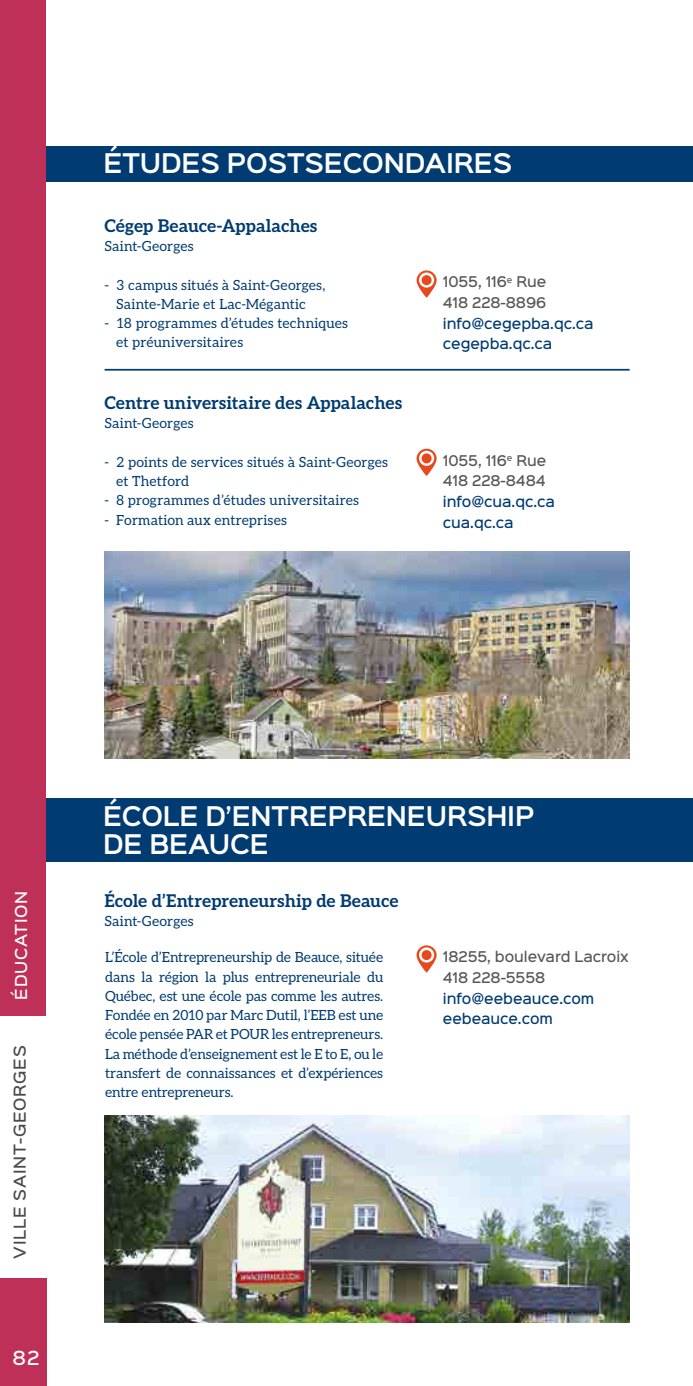
<style>
.page{position:relative;width:693px;height:1386px;background:#fff}
.page>*{position:absolute;margin:0;border:0;box-sizing:border-box;transform-origin:0 0}
.t1{font:600 24.5px/28px "Sinkin Sans 600";letter-spacing:-.005em;color:#fff;scale:.96 1}
.t2{font:700 17.5px "Aleo";color:#003b71}
.t3{font:500 17.5px "Sinkin Sans 500";color:#fff}
.t4{font:500 14.88px "Sinkin Sans 500";letter-spacing:.05em;color:#4a4a49}
.t5{font:500 14.88px "Sinkin Sans 500";letter-spacing:.05em;color:#fff}
.t6{font:14px/19.2px "Aleo";letter-spacing:.005em;color:#003b71}
.t7{font:500 13.3px/20.7px "Sinkin Sans 500";letter-spacing:-.005em;color:#003b71}
.t8{font:500 13.3px/20.7px "Sinkin Sans 500";letter-spacing:-.005em;color:#575756}
</style>
<div class="page">
<div style="left:45px;top:146px;width:648px;height:36px;background:#003b71"></div>
<svg style="left:417px;top:270px;width:20px;height:28px"></svg>
<div style="left:422px;top:275px;width:10px;height:10px;background:#e8491c;border-radius:50%"></div>
<hr style="left:105px;top:369px;width:525px;height:2px;background:#003b71">
<div style="left:45px;top:798px;width:648px;height:64px;background:#003b71"></div>
<svg style="left:417px;top:945px;width:20px;height:28px"></svg>
<div style="left:422px;top:950px;width:10px;height:10px;background:#e8491c;border-radius:50%"></div>
<svg style="left:417px;top:449px;width:20px;height:27px"></svg>
<div style="left:422px;top:453px;width:10px;height:10px;background:#e8491c;border-radius:50%"></div>
<div style="left:0;top:0;width:45px;height:1016px;background:#bf3059"></div>
<div style="left:0;top:1279px;width:46px;height:107px;background:#bf3059"></div>
<img style="left:105px;top:1115px;width:525px;height:208px">
<img style="left:105px;top:552px;width:525px;height:207px">
<h1 class="t1" style="left:104px;top:148px;width:427px">ÉTUDES POSTSECONDAIRES</h1>
<p class="t2" style="left:104px;top:211px;width:215px">Cégep Beauce-Appalaches</p>
<p class="t6" style="left:104px;top:236px;width:91px">Saint-Georges</p>
<p class="t6" style="left:104px;top:274px;width:222px;text-align:center">- 3 campus situés à Saint-Georges,<br>Sainte-Marie et Lac-Mégantic</p>
<p class="t6" style="left:116px;top:313px;width:233px;text-indent:-12px">- 18 programmes d’études techniques et préuniversitaires</p>
<p class="t2" style="left:104px;top:389px;width:300px">Centre universitaire des Appalaches</p>
<p class="t6" style="left:104px;top:413px;width:91px">Saint-Georges</p>
<p class="t6" style="left:116px;top:452px;width:273px;text-indent:-12px">- 2 points de services situés à Saint-Georges et Thetford</p>
<p class="t6" style="left:104px;top:490px;width:256px">- 8 programmes d’études universitaires</p>
<p class="t6" style="left:104px;top:509px;width:184px">- Formation aux entreprises</p>
<p class="t8" style="left:443px;top:271px;width:105px">1055, 116<sup>e</sup> Rue<br>418 228-8896</p>
<p class="t7" style="left:443px;top:312px;width:152px">info@cegepba.qc.ca cegepba.qc.ca</p>
<p class="t8" style="left:443px;top:449px;width:105px">1055, 116<sup>e</sup> Rue<br>418 228-8484</p>
<p class="t7" style="left:443px;top:490px;width:114px">info@cua.qc.ca cua.qc.ca</p>
<p class="t5" style="left:8px;top:1000px;width:110px;rotate:-90deg">ÉDUCATION</p>
<p class="t4" style="left:7px;top:1259px;width:215px;rotate:-90deg">VILLE SAINT-GEORGES</p>
<p class="t3" style="left:24px;top:1342px;width:14px">2</p>
<p class="t3" style="left:13px;top:1342px;width:28px">82</p>
<h1 class="t1" style="left:103px;top:800px;width:451px">ÉCOLE D’ENTREPRENEURSHIP<br>DE BEAUCE</h1>
<p class="t2" style="left:104px;top:886px;width:296px">École d’Entrepreneurship de Beauce</p>
<p class="t6" style="left:104px;top:911px;width:91px">Saint-Georges</p>
<p class="t6" style="left:105px;top:947px;width:280px;text-align:justify">L’École d’Entrepreneurship de Beauce, située dans la région la plus entrepreneuriale du Québec, est une école pas comme les autres.<br>Fondée en 2010 par Marc Dutil, l’EEB est une école pensée PAR et POUR les entrepreneurs.<br>La méthode d’enseignement est le E to E, ou le transfert de connaissances et d’expériences entre entrepreneurs.</p>
<p class="t8" style="left:443px;top:946px;width:187px">18255, boulevard Lacroix<br>418 228-5558</p>
<p class="t7" style="left:443px;top:987px;width:153px">info@eebeauce.com eebeauce.com</p>
</div>
